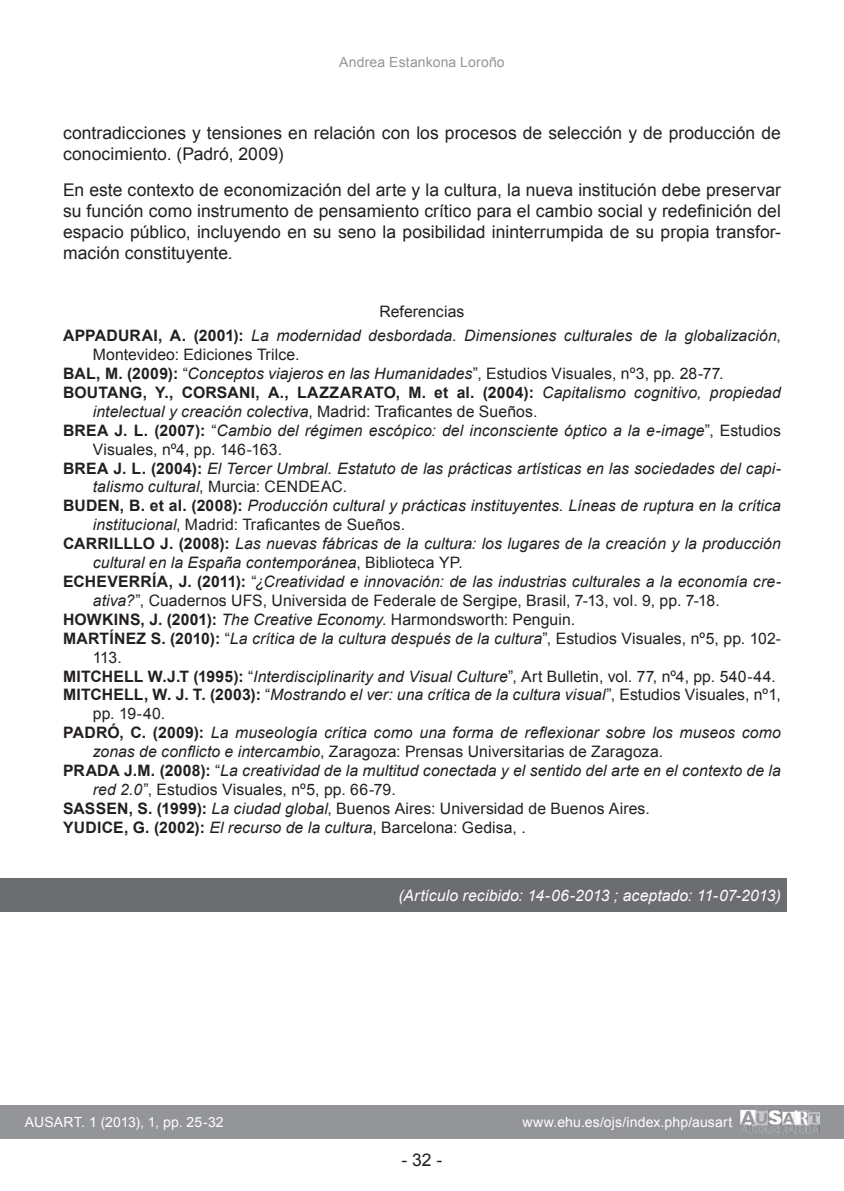
<style>
.page{position:relative;width:844px;height:1191px;background:#fff}
.page>*{position:absolute;margin:0;border:0;box-sizing:border-box;transform-origin:0 0}
.Parrafo_01{font:17.5px/21px "Arial";letter-spacing:.005em;color:#231f20}
.Biblio{font:italic 15.75px/18.9px "Arial";letter-spacing:.005em;color:#231f20}
.Biblio-2{font:15.75px/18.9px "Arial";letter-spacing:.005em;color:#231f20}
.Artivulo_aceptado{font:italic 15.75px "Arial";letter-spacing:.005em;color:#fff}
.Titulo_Biblio{font:15.75px "Arial";letter-spacing:.005em;color:#231f20}
.t1{font:14px "Arial";letter-spacing:.01em;color:#fff}
.t2{font:14px "Arial";letter-spacing:.01em;color:#939598}
.s1{font-weight:700;font-style:normal}
.s2{font-style:normal}
.s3{font-weight:700}
.s4{font-style:italic}
</style>
<div class="page">
<div style="left:0;top:1105px;width:843px;height:33px;background:#939598"></div>
<img style="left:740px;top:1109px;width:79px;height:25px">
<div style="left:0;top:878px;width:786px;height:33px;background:#6c6d70"></div>
<p class="t2" style="left:339px;top:53px;width:167px">Andrea Estankona Loroño</p>
<p class="Parrafo_01" style="left:63px;top:122px;width:719px">contradicciones y tensiones en relación con los procesos de selección y de producción de conocimiento. (Padró, 2009)</p>
<p class="Parrafo_01" style="left:63px;top:179px;width:719px;text-align:justify">En este contexto de economización del arte y la cultura, la nueva institución debe preservar su función como instrumento de pensamiento crítico para el cambio social y redefinición del espacio público, incluyendo en su seno la posibilidad ininterrumpida de su propia transfor&shy;mación constituyente.</p>
<p class="Titulo_Biblio" style="left:379px;top:301px;width:86px">Referencias</p>
<p class="Biblio" style="left:93px;top:326px;width:689px;text-indent:-30px"><span class="s1">APPADURAI, A. (2001):</span> La modernidad desbordada. Dimensiones culturales de la globalización<span class="s2">,<br>Montevideo: Ediciones Trilce.</span></p>
<p class="Biblio-2" style="left:63px;top:364px;width:661px"><span class="s3">BAL, M. (2009):</span> “<span class="s4">Conceptos viajeros en las Humanidades</span>”, Estudios Visuales, nº3, pp. 28-77.</p>
<p class="Biblio" style="left:93px;top:383px;width:689px;text-indent:-30px"><span class="s1">BOUTANG, Y., CORSANI, A., LAZZARATO, M. et al. (2004):</span> Capitalismo cognitivo, propiedad intelectual y creación colectiva<span class="s2">, Madrid: Traficantes de Sueños.</span></p>
<p class="Biblio" style="left:93px;top:421px;width:689px;text-indent:-30px"><span class="s1">BREA J. L. (2007):</span> <span class="s2">“</span>Cambio del régimen escópico: del inconsciente óptico a la e-image<span class="s2">”, Estudios<br>Visuales, nº4, pp. 146-163.</span></p>
<p class="Biblio" style="left:93px;top:459px;width:689px;text-indent:-30px"><span class="s1">BREA J. L. (2004):</span> El Tercer Umbral. Estatuto de las prácticas artísticas en las sociedades del capi&shy;talismo cultural<span class="s2">, Murcia: CENDEAC.</span></p>
<p class="Biblio" style="left:93px;top:496px;width:689px;text-indent:-30px"><span class="s1">BUDEN, B. et al. (2008):</span> Producción cultural y prácticas instituyentes. Líneas de ruptura en la crítica institucional<span class="s2">, Madrid: Traficantes de Sueños.</span></p>
<p class="Biblio" style="left:93px;top:534px;width:689px;text-indent:-30px"><span class="s1">CARRILLLO J. (2008):</span> Las nuevas fábricas de la cultura: los lugares de la creación y la producción cultural en la España contemporánea<span class="s2">, Biblioteca YP.</span></p>
<p class="Biblio-2" style="left:93px;top:572px;width:689px;text-indent:-30px"><span class="s3">ECHEVERRÍA, J. (2011):</span> “<span class="s4">¿Creatividad e innovación: de las industrias culturales a la economía cre&shy;ativa?</span>”, Cuadernos UFS, Universida de Federale de Sergipe, Brasil, 7-13, vol. 9, pp. 7-18.</p>
<p class="Biblio-2" style="left:63px;top:610px;width:513px"><span class="s3">HOWKINS, J. (2001):</span> <span class="s4">The Creative Economy</span>. Harmondsworth: Penguin.</p>
<p class="Biblio" style="left:93px;top:629px;width:689px;text-indent:-30px"><span class="s1">MARTÍNEZ S. (2010):</span> <span class="s2">“</span>La crítica de la cultura después de la cultura<span class="s2">”, Estudios Visuales, nº5, pp. 102-<br>113.</span></p>
<p class="Biblio-2" style="left:63px;top:666px;width:714px"><span class="s3">MITCHELL W.J.T (1995):</span> “<span class="s4">Interdisciplinarity and Visual Culture</span>”, Art Bulletin, vol. 77, nº4, pp. 540-44.</p>
<p class="Biblio" style="left:93px;top:685px;width:689px;text-indent:-30px"><span class="s1">MITCHELL, W. J. T. (2003):</span> <span class="s2">“</span>Mostrando el ver: una crítica de la cultura visual<span class="s2">”, Estudios Visuales, nº1, pp. 19-40.</span></p>
<p class="Biblio" style="left:93px;top:723px;width:689px;text-indent:-30px"><span class="s1">PADRÓ, C. (2009):</span> La museología crítica como una forma de reflexionar sobre los museos como zonas de conflicto e intercambio<span class="s2">, Zaragoza: Prensas Universitarias de Zaragoza.</span></p>
<p class="Biblio" style="left:93px;top:761px;width:689px;text-indent:-30px"><span class="s1">PRADA J.M. (2008):</span> <span class="s2">“</span>La creatividad de la multitud conectada y el sentido del arte en el contexto de la red 2.0<span class="s2">”, Estudios Visuales, nº5, pp. 66-79.</span></p>
<p class="Biblio-2" style="left:63px;top:799px;width:588px"><span class="s3">SASSEN, S. (1999):</span> <span class="s4">La ciudad global</span>, Buenos Aires: Universidad de Buenos Aires.</p>
<p class="Biblio" style="left:63px;top:818px;width:464px"><span class="s1">YUDICE, G. (2002):</span> El recurso de la cultura<span class="s2">, Barcelona: Gedisa, .</span></p>
<p class="Artivulo_aceptado" style="left:398px;top:885px;width:384px">(Artículo recibido: 14-06-2013 ; aceptado: 11-07-2013)</p>
<p class="t1" style="left:25px;top:1112px;width:200px">AUSART. 1 (2013), 1, pp. 25-32</p>
<p class="t1" style="left:522px;top:1112px;width:211px">www.ehu.es/ojs/index.php/ausart</p>
<p class="Parrafo_01" style="left:401px;top:1149px;width:42px">- 32 -</p>
</div>
